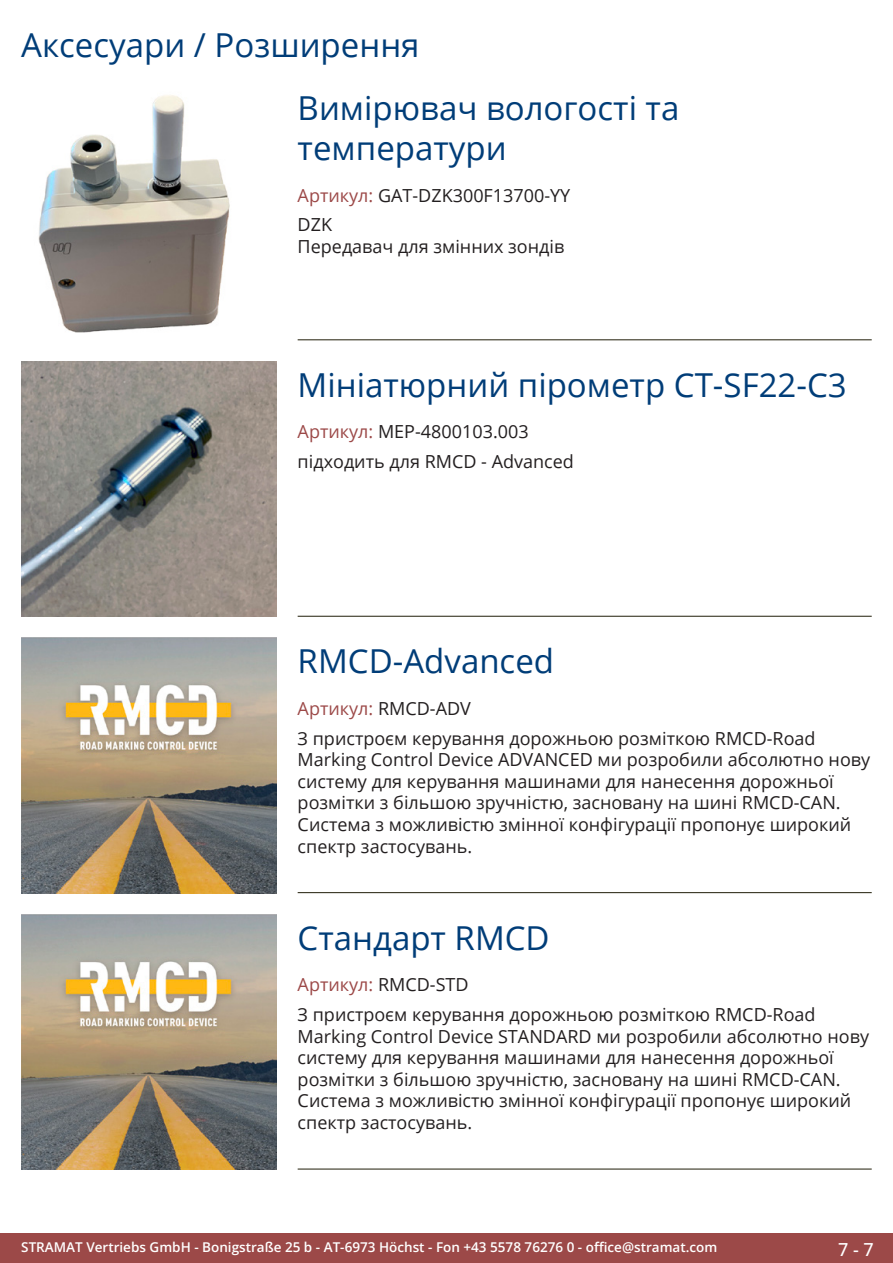
<style>
.page{position:relative;width:893px;height:1263px;background:#fff}
.page>*{position:absolute;margin:0;border:0;box-sizing:border-box;transform-origin:0 0}
.Produkttitel{font:33px/39.6px "Open Sans";color:#003d78}
.RastTitel{font:33px "Open Sans";color:#003d78}
.Beschreibung_Text{font:18px/21.6px "Open Sans";color:#231f20}
.TechDaten_Überschrif{font:18px "Open Sans";color:#231f20}
.TechDaten_Überschrif-2{font:18px "Open Sans";color:#9c4948}
.t1{font:500 18px "Open Sans";color:#fff}
.t2{font:600 13.5px "Open Sans";color:#fff}
.s1{color:#9c4948}
.s2{color:#231f20}
</style>
<div class="page">
<div style="left:0;top:1233px;width:893px;height:30px;background:#9c4948"></div>
<hr style="left:298px;top:340px;width:574px;height:1px;background:#201d08">
<hr style="left:298px;top:616px;width:574px;height:1px;background:#201d08">
<hr style="left:298px;top:892px;width:574px;height:1px;background:#201d08">
<hr style="left:298px;top:1169px;width:574px;height:1px;background:#201d08">
<img style="left:38px;top:95px;width:192px;height:238px">
<img style="left:21px;top:361px;width:255px;height:256px">
<img style="left:21px;top:638px;width:255px;height:255px">
<img style="left:21px;top:914px;width:255px;height:255px">
<p class="RastTitel" style="left:21px;top:22px;width:400px">Аксесуари / Розширення</p>
<p class="Produkttitel" style="left:298px;top:88px;width:383px">Вимірювач вологості та температури</p>
<p class="TechDaten_Überschrif" style="left:298px;top:183px;width:274px"><span class="s1">Артикул:</span> GAT-DZK300F13700-YY</p>
<p class="Beschreibung_Text" style="left:298px;top:214px;width:268px">DZK<br>Передавач для змінних зондів</p>
<p class="Produkttitel" style="left:298px;top:364px;width:551px">Мініатюрний пірометр CT-SF22-C3</p>
<p class="TechDaten_Überschrif" style="left:298px;top:420px;width:233px"><span class="s1">Артикул:</span> MEP-4800103.003</p>
<p class="Beschreibung_Text" style="left:298px;top:450px;width:278px">підходить для RMCD - Advanced</p>
<p class="Produkttitel" style="left:298px;top:640px;width:258px">RMCD-Advanced</p>
<p class="TechDaten_Überschrif-2" style="left:298px;top:696px;width:175px">Артикул: <span class="s2">RMCD-ADV</span></p>
<p class="Beschreibung_Text" style="left:298px;top:727px;width:574px">З пристроєм керування дорожньою розміткою RMCD-Road Marking Control Device ADVANCED ми розробили абсолютно нову систему для керування машинами для нанесення дорожньої розмітки з більшою зручністю, засновану на шині RMCD-CAN.<br>Система з можливістю змінної конфігурації пропонує широкий спектр застосувань.</p>
<p class="Produkttitel" style="left:298px;top:917px;width:254px">Стандарт RMCD</p>
<p class="TechDaten_Überschrif-2" style="left:298px;top:972px;width:172px">Артикул: <span class="s2">RMCD-STD</span></p>
<p class="Beschreibung_Text" style="left:298px;top:1003px;width:573px">З пристроєм керування дорожньою розміткою RMCD-Road Marking Control Device STANDARD ми розробили абсолютно нову систему для керування машинами для нанесення дорожньої розмітки з більшою зручністю, засновану на шині RMCD-CAN.<br>Система з можливістю змінної конфігурації пропонує широкий спектр застосувань.</p>
<p class="t2" style="left:21px;top:1238px;width:698px">STRAMAT Vertriebs GmbH - Bonigstraße 25 b - AT-6973 Höchst - Fon +43 5578 76276 0 - office@stramat.com</p>
<p class="t1" style="left:838px;top:1237px;width:37px">7 - 7</p>
</div>
